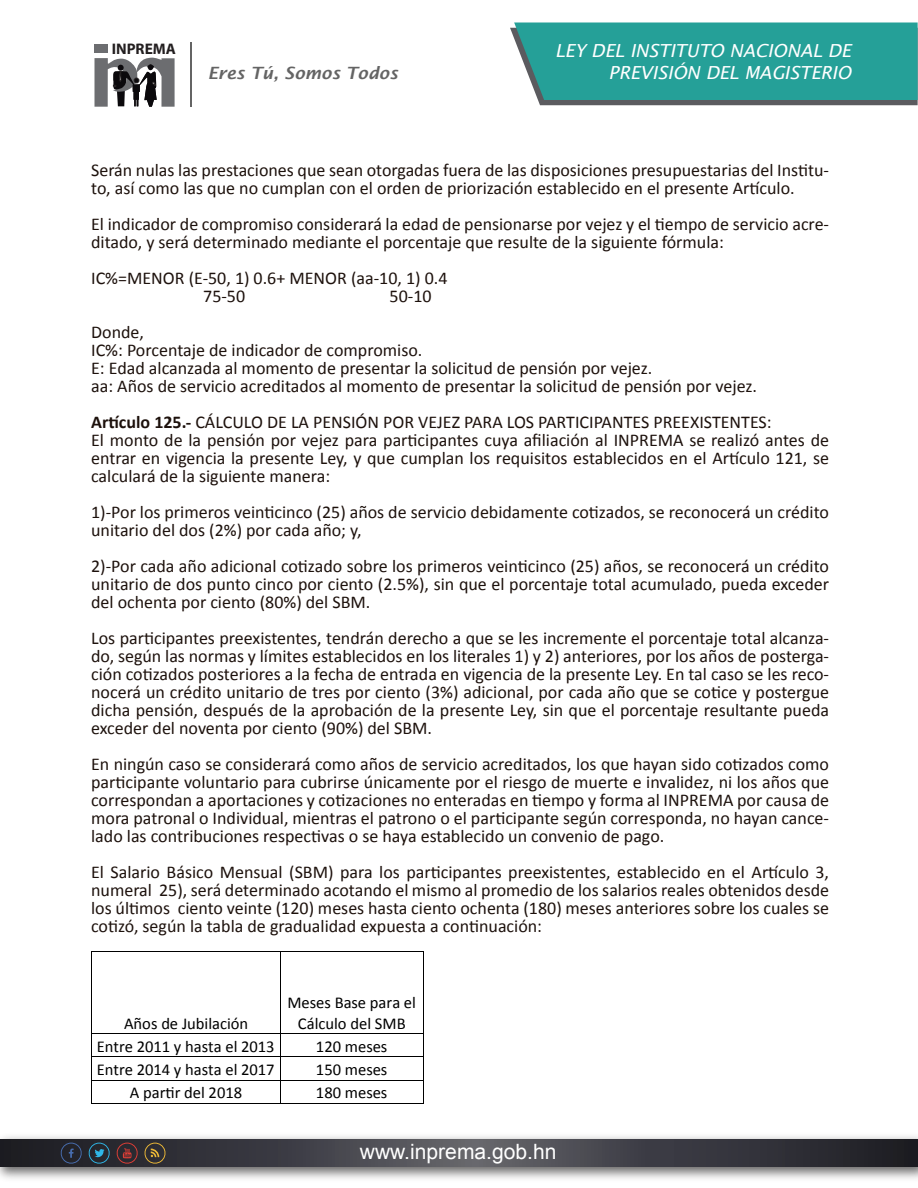
<style>
.page{position:relative;width:918px;height:1188px;background:#fff}
.page>*{position:absolute;margin:0;border:0;box-sizing:border-box;transform-origin:0 0}
.t1{font:21.15px "Arial";color:#fff}
.t2{font:18px/18px "Calibri";color:#1d110c}
.t3{font:italic 18px/21.6px "Lucida Sans";color:#fff;text-align:right}
.t4{font:italic 600 16.95px "Lucida Sans";color:#646464}
.t5{font:16.65px/20.2px "Calibri";color:#000;text-align:center}
.t6{font:700 15.3px "Myriad Pro";color:#231f20}
.s1{font-weight:700}
</style>
<div class="page">
<svg style="left:510px;top:23px;width:408px;height:82px;background:#329f98"></svg>
<div style="left:94px;top:44px;width:14px;height:9px;background:#6c6d70"></div>
<svg style="left:95px;top:57px;width:80px;height:50px"></svg>
<hr style="left:190px;top:42px;width:2px;height:65px;background:#646464">
<img style="left:0;top:1136px;width:918px;height:43px">
<svg style="left:0;top:1140px;width:918px;height:26px;background:#3d3d44"></svg>
<svg style="left:60px;top:1143px;width:106px;height:21px;background:#3a383c"></svg>
<hr style="left:92px;top:952px;width:188px;height:1px;background:#000">
<hr style="left:281px;top:952px;width:142px;height:1px;background:#000">
<hr style="left:91px;top:952px;width:1px;height:81px;background:#000">
<hr style="left:280px;top:952px;width:1px;height:81px;background:#000">
<hr style="left:423px;top:952px;width:1px;height:81px;background:#000">
<hr style="left:92px;top:1033px;width:188px;height:1px;background:#000">
<hr style="left:281px;top:1033px;width:142px;height:1px;background:#000">
<hr style="left:92px;top:1056px;width:188px;height:1px;background:#000">
<hr style="left:281px;top:1056px;width:142px;height:1px;background:#000">
<hr style="left:92px;top:1080px;width:188px;height:1px;background:#000">
<hr style="left:281px;top:1080px;width:142px;height:1px;background:#000">
<svg style="left:91px;top:1033px;width:1px;height:71px"></svg>
<hr style="left:92px;top:1103px;width:188px;height:1px;background:#000">
<svg style="left:280px;top:1033px;width:1px;height:71px"></svg>
<hr style="left:281px;top:1103px;width:142px;height:1px;background:#000">
<svg style="left:423px;top:1033px;width:1px;height:71px"></svg>
<p class="t6" style="left:112px;top:39px;width:66px">INPREMA</p>
<p class="t4" style="left:208px;top:63px;width:192px">Eres Tú, Somos Todos</p>
<p class="t3" style="left:555px;top:40px;width:298px">LEY DEL INSTITUTO NACIONAL DE<br>PREVISIÓN DEL MAGISTERIO</p>
<p class="t2" style="left:91px;top:161px;width:739px">Serán nulas las prestaciones que sean otorgadas fuera de las disposiciones presupuestarias del Institu&shy;to, así como las que no cumplan con el orden de priorización establecido en el presente Artículo.</p>
<p class="t2" style="left:91px;top:215px;width:739px">El indicador de compromiso considerará la edad de pensionarse por vejez y el tiempo de servicio acre&shy;ditado, y será determinado mediante el porcentaje que resulte de la siguiente fórmula:</p>
<p class="t2" style="left:203px;top:269px;width:246px;text-indent:-112px">IC%=MENOR (E-50, 1) 0.6+ MENOR (aa-10, 1) 0.4<br>75-50</p>
<p class="t2" style="left:390px;top:287px;width:44px">50-10</p>
<p class="t2" style="left:91px;top:323px;width:667px">Donde,<br>IC%: Porcentaje de indicador de compromiso.<br>E: Edad alcanzada al momento de presentar la solicitud de pensión por vejez.<br>aa: Años de servicio acreditados al momento de presentar la solicitud de pensión por vejez.</p>
<p class="t2" style="left:91px;top:413px;width:739px"><span class="s1">Artículo 125.-</span> CÁLCULO DE LA PENSIÓN POR VEJEZ PARA LOS PARTICIPANTES PREEXISTENTES:<br>El monto de la pensión por vejez para participantes cuya afiliación al INPREMA se realizó antes de entrar en vigencia la presente Ley, y que cumplan los requisitos establecidos en el Artículo 121, se calculará de la siguiente manera:</p>
<p class="t2" style="left:91px;top:503px;width:739px">1)-Por los primeros veinticinco (25) años de servicio debidamente cotizados, se reconocerá un crédito unitario del dos (2%) por cada año; y,</p>
<p class="t2" style="left:91px;top:557px;width:740px;text-align:justify">2)-Por cada año adicional cotizado sobre los primeros veinticinco (25) años, se reconocerá un crédito unitario de dos punto cinco por ciento (2.5%), sin que el porcentaje total acumulado, pueda exceder del ochenta por ciento (80%) del SBM.</p>
<p class="t2" style="left:91px;top:629px;width:739px;text-align:justify">Los participantes preexistentes, tendrán derecho a que se les incremente el porcentaje total alcanza&shy;do, según las normas y límites establecidos en los literales 1) y 2) anteriores, por los años de posterga&shy;ción cotizados posteriores a la fecha de entrada en vigencia de la presente Ley. En tal caso se les reco&shy;nocerá un crédito unitario de tres por ciento (3%) adicional, por cada año que se cotice y postergue dicha pensión, después de la aprobación de la presente Ley, sin que el porcentaje resultante pueda exceder del noventa por ciento (90%) del SBM.</p>
<p class="t2" style="left:91px;top:755px;width:739px;text-align:justify">En ningún caso se considerará como años de servicio acreditados, los que hayan sido cotizados como participante voluntario para cubrirse únicamente por el riesgo de muerte e invalidez, ni los años que correspondan a aportaciones y cotizaciones no enteradas en tiempo y forma al INPREMA por causa de mora patronal o Individual, mientras el patrono o el participante según corresponda, no hayan cance&shy;lado las contribuciones respectivas o se haya establecido un convenio de pago.</p>
<p class="t2" style="left:91px;top:863px;width:739px;text-align:justify">El Salario Básico Mensual (SBM) para los participantes preexistentes, establecido en el Artículo 3, numeral 25), será determinado acotando el mismo al promedio de los salarios reales obtenidos desde los últimos ciento veinte (120) meses hasta ciento ochenta (180) meses anteriores sobre los cuales se cotizó, según la tabla de gradualidad expuesta a continuación:</p>
<p class="t5" style="left:124px;top:1013px;width:126px">Años de Jubilación</p>
<p class="t5" style="left:287px;top:993px;width:130px">Meses Base para el<br>Cálculo del SMB</p>
<p class="t5" style="left:97px;top:1036px;width:179px">Entre 2011 y hasta el 2013</p>
<p class="t5" style="left:316px;top:1036px;width:73px">120 meses</p>
<p class="t5" style="left:97px;top:1059px;width:179px">Entre 2014 y hasta el 2017</p>
<p class="t5" style="left:316px;top:1059px;width:73px">150 meses</p>
<p class="t5" style="left:130px;top:1083px;width:114px">A partir del 2018</p>
<p class="t5" style="left:316px;top:1083px;width:73px">180 meses</p>
<p class="t1" style="left:360px;top:1137px;width:198px">www.inprema.gob.hn</p>
</div>
